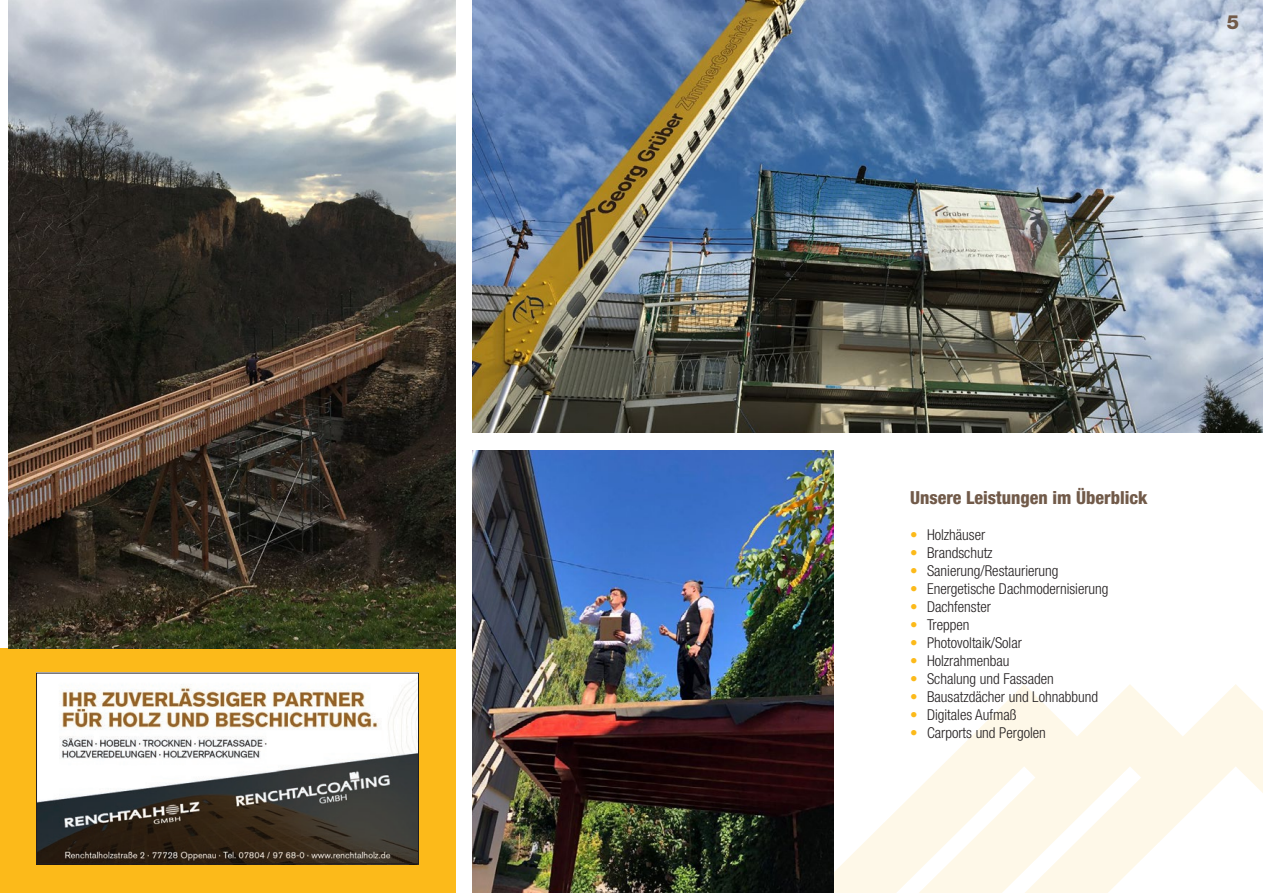
<style>
.page{position:relative;width:1263px;height:893px;background:#fff}
.page>*{position:absolute;margin:0;border:0;box-sizing:border-box;transform-origin:0 0}
.t1{font:800 19.5px "Helvetica Neue LT Std";color:#715a49}
.SUP_HEADLINE{font:800 condensed 18px "Helvetica Neue LT Std";color:#715a49}
.t2{font:300 condensed 15px "Helvetica Neue LT Std";color:#231f20}
.s1{color:#fcba1a}
</style>
<div class="page">
<svg style="left:833px;top:684px;width:430px;height:209px;fill:#fef8e8"></svg>
<img style="left:472px;top:0;width:791px;height:432px">
<img style="left:472px;top:450px;width:361px;height:443px">
<div style="left:0;top:648px;width:455px;height:245px;background:#fcba1a"></div>
<img style="left:9px;top:0;width:446px;height:648px">
<img style="left:38px;top:675px;width:379px;height:187px">
<div style="left:36px;top:673px;width:383px;height:191px;border:1px solid #231f20"></div>
<h1 class="t1" style="left:1227px;top:11px;width:14px">5</h1>
<p class="SUP_HEADLINE" style="left:910px;top:486px;width:239px">Unsere Leistungen im Überblick</p>
<p class="t2" style="left:910px;top:526px;width:77px"><span class="s1">•</span> Holzhäuser</p>
<p class="t2" style="left:910px;top:544px;width:84px"><span class="s1">•</span> Brandschutz</p>
<p class="t2" style="left:910px;top:562px;width:150px"><span class="s1">•</span> Sanierung/Restaurierung</p>
<p class="t2" style="left:910px;top:580px;width:200px"><span class="s1">•</span> Energetische Dachmodernisierung</p>
<p class="t2" style="left:910px;top:598px;width:82px"><span class="s1">•</span> Dachfenster</p>
<p class="t2" style="left:910px;top:616px;width:61px"><span class="s1">•</span> Treppen</p>
<p class="t2" style="left:910px;top:634px;width:113px"><span class="s1">•</span> Photovoltaik/Solar</p>
<p class="t2" style="left:910px;top:652px;width:101px"><span class="s1">•</span> Holzrahmenbau</p>
<p class="t2" style="left:910px;top:670px;width:145px"><span class="s1">•</span> Schalung und Fassaden</p>
<p class="t2" style="left:910px;top:688px;width:190px"><span class="s1">•</span> Bausatzdächer und Lohnabbund</p>
<p class="t2" style="left:910px;top:706px;width:108px"><span class="s1">•</span> Digitales Aufmaß</p>
<p class="t2" style="left:910px;top:724px;width:137px"><span class="s1">•</span> Carports und Pergolen</p>
</div>
